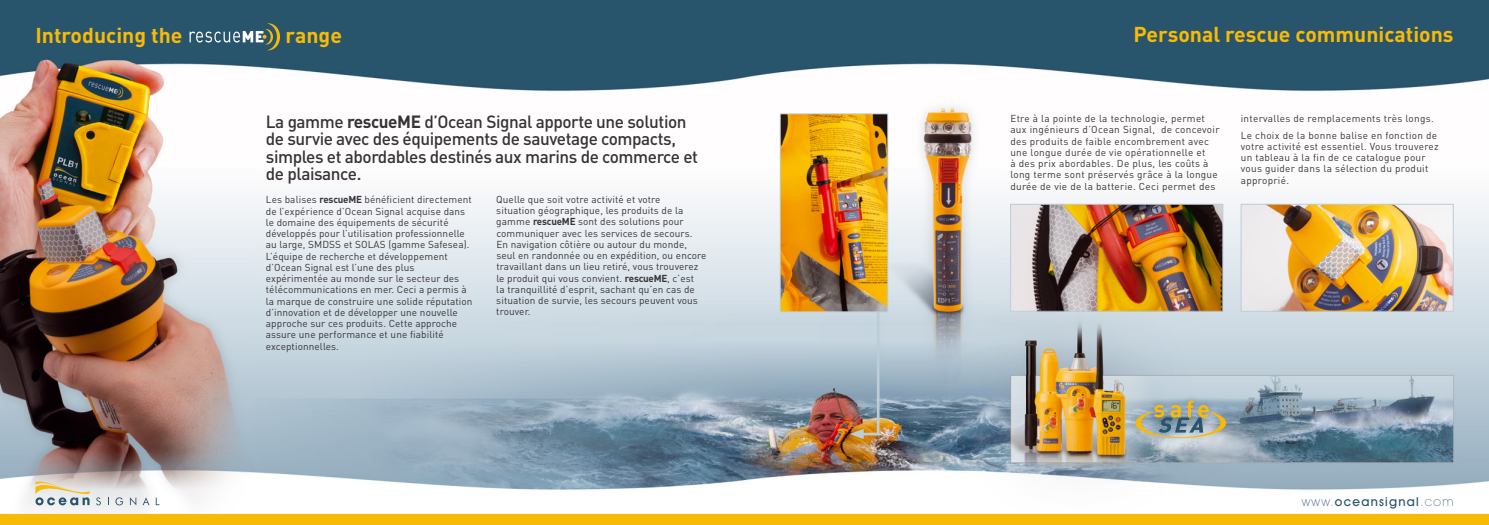
<style>
.page{position:relative;width:1489px;height:525px;background:#fff}
.page>*{position:absolute;margin:0;border:0;box-sizing:border-box;transform-origin:0 0}
.t1{font:700 21.25px "DIN";color:#f9ba07}
.t2{font:500 17.5px/17.5px "DIN";letter-spacing:-.025em;color:#373437}
.t3{font:500 12.5px "Avant Garde IT Cby BT";letter-spacing:.1em;color:#29546c}
.t4{font:10px/11.2px "DIN";letter-spacing:.01em;color:#373437}
.t5{font:10px/11.2px "DIN";letter-spacing:.03em;color:#373437}
.s1{font-weight:700}
.s2{font-weight:200}
</style>
<div class="page">
<img style="left:0;top:0;width:1488px;height:514px">
<div style="left:0;top:514px;width:1488px;height:10px;background:#f9ba07"></div>
<img style="left:849px;top:312px;width:31px;height:127px">
<img style="left:782px;top:115px;width:104px;height:195px">
<div style="left:780px;top:113px;width:108px;height:199px;border:1px solid #bccdd8"></div>
<img style="left:1242px;top:206px;width:209px;height:103px">
<div style="left:1240px;top:204px;width:213px;height:107px;border:1px solid #bccdd8"></div>
<img style="left:1012px;top:206px;width:208px;height:103px">
<div style="left:1010px;top:204px;width:212px;height:107px;border:1px solid #bccdd8"></div>
<svg style="left:189px;top:23px;width:91px;height:27px;background:#4f7079"></svg>
<svg style="left:96px;top:497px;width:5px;height:8px"></svg>
<svg style="left:115px;top:497px;width:8px;height:8px"></svg>
<svg style="left:130px;top:497px;width:6px;height:8px"></svg>
<svg style="left:143px;top:497px;width:6px;height:8px"></svg>
<svg style="left:156px;top:497px;width:3px;height:8px"></svg>
<svg style="left:35px;top:479px;width:55px;height:26px"></svg>
<div style="left:1127px;top:393px;width:106px;height:52px;background:#000;opacity:.2"></div>
<svg style="left:1135px;top:400px;width:90px;height:38px;background:#a1a896"></svg>
<h1 class="t1" style="left:35px;top:21px;width:148px">Introducing the</h1>
<h1 class="t1" style="left:285px;top:21px;width:58px">range</h1>
<h1 class="t1" style="left:1133px;top:20px;width:321px">Personal rescue communications</h1>
<h2 class="t2" style="left:266px;top:112px;width:433px">La gamme <span class="s1">rescueME</span> d’Ocean Signal apporte une solution de survie avec des équipements de sauvetage compacts, simples et abordables destinés aux marins de commerce et de plaisance.</h2>
<p class="t5" style="left:1010px;top:113px;width:211px">Etre à la pointe de la technologie, permet aux ingénieurs d’Ocean Signal, de concevoir des produits de faible encombrement avec une longue durée de vie opérationnelle et<br>à des prix abordables. De plus, les coûts à long terme sont préservés grâce à la longue durée de vie de la batterie. Ceci permet des</p>
<p class="t5" style="left:1240px;top:110px;width:198px;line-height:16.6px">intervalles de remplacements très longs.<br>Le choix de la bonne balise en fonction de</p>
<p class="t5" style="left:1240px;top:141px;width:199px">votre activité est essentiel. Vous trouverez un tableau à la fin de ce catalogue pour vous guider dans la sélection du produit approprié.</p>
<p class="t4" style="left:266px;top:194px;width:208px">Les balises <span class="s1">rescueME</span> bénéficient directement de l’expérience d’Ocean Signal acquise dans le domaine des équipements de sécurité développés pour l’utilisation professionnelle au large, SMDSS et SOLAS (gamme Safesea).<br>L’équipe de recherche et développement d’Ocean Signal est l’une des plus expérimentée au monde sur le secteur des télécommunications en mer. Ceci a permis à la marque de construire une solide réputation d’innovation et de développer une nouvelle approche sur ces produits. Cette approche assure une performance et une fiabilité exceptionnelles.</p>
<p class="t4" style="left:496px;top:193px;width:212px">Quelle que soit votre activité et votre<br>situation géographique, les produits de la gamme <span class="s1">rescueME</span> sont des solutions pour communiquer avec les services de secours.<br>En navigation côtière ou autour du monde, seul en randonnée ou en expédition, ou encore travaillant dans un lieu retiré, vous trouverez le produit qui vous convient. <span class="s1">rescueME</span>, c’est<br>la tranquillité d’esprit, sachant qu’en cas de situation de survie, les secours peuvent vous trouver.</p>
<p class="t3" style="left:1301px;top:494px;width:153px"><span class="s2">www.</span>oceansignal<span class="s2">.com</span></p>
</div>
